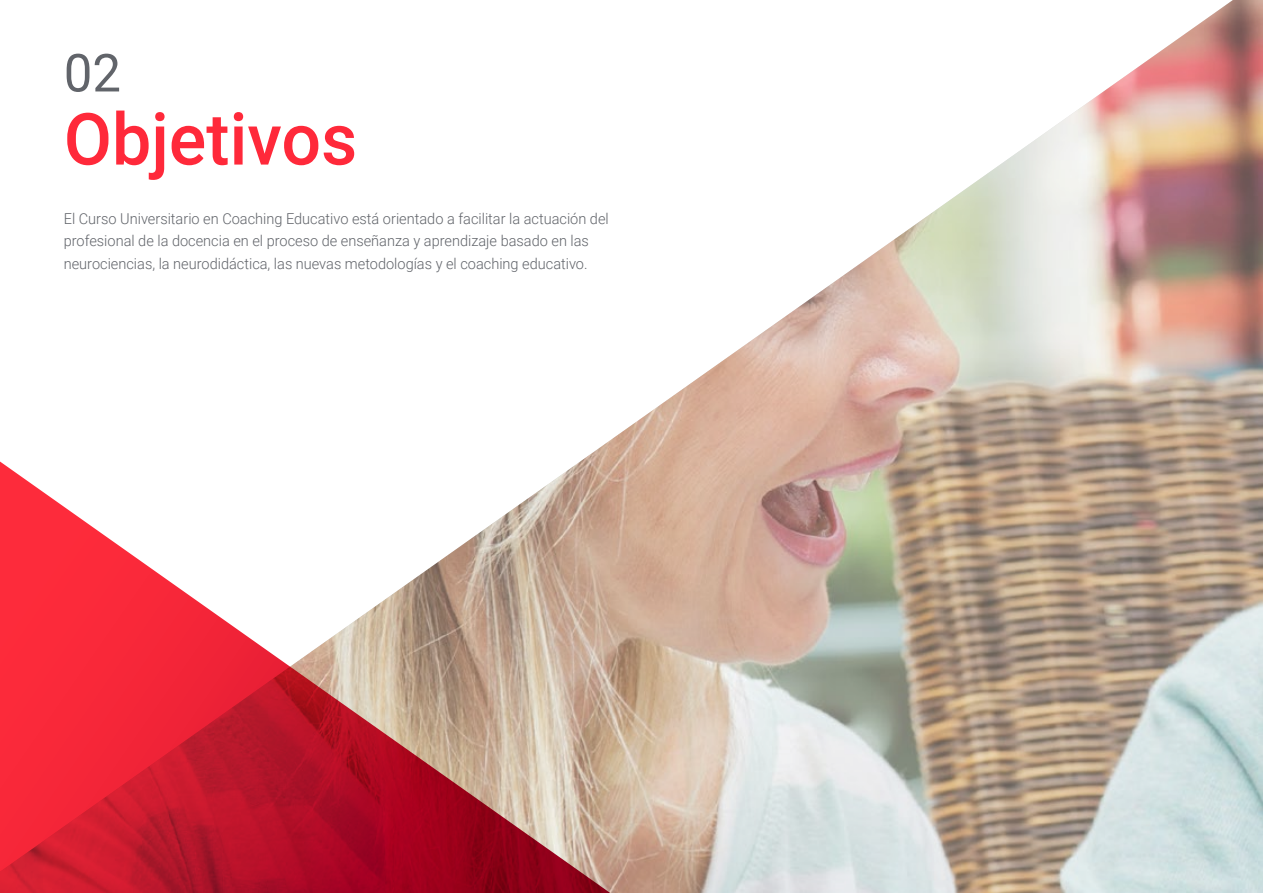
<style>
.page{position:relative;width:1263px;height:893px;background:#fff}
.page>*{position:absolute;margin:0;border:0;box-sizing:border-box;transform-origin:0 0}
.t1{font:500 72px "Roboto";color:#ff293a}
.t2{font:52.5px "Roboto";color:#61646a}
.t3{font:300 15px/22.5px "Roboto";color:#61646a}
</style>
<div class="page">
<img style="left:602px;top:0;width:661px;height:893px">
<svg style="left:0;top:446px;width:640px;height:447px"></svg>
<h2 class="t2" style="left:64px;top:36px;width:59px">02</h2>
<h1 class="t1" style="left:64px;top:89px;width:295px">Objetivos</h1>
<p class="t3" style="left:64px;top:207px;width:546px">El Curso Universitario en Coaching Educativo está orientado a facilitar la actuación del profesional de la docencia en el proceso de enseñanza y aprendizaje basado en las neurociencias, la neurodidáctica, las nuevas metodologías y el coaching educativo.</p>
</div>
